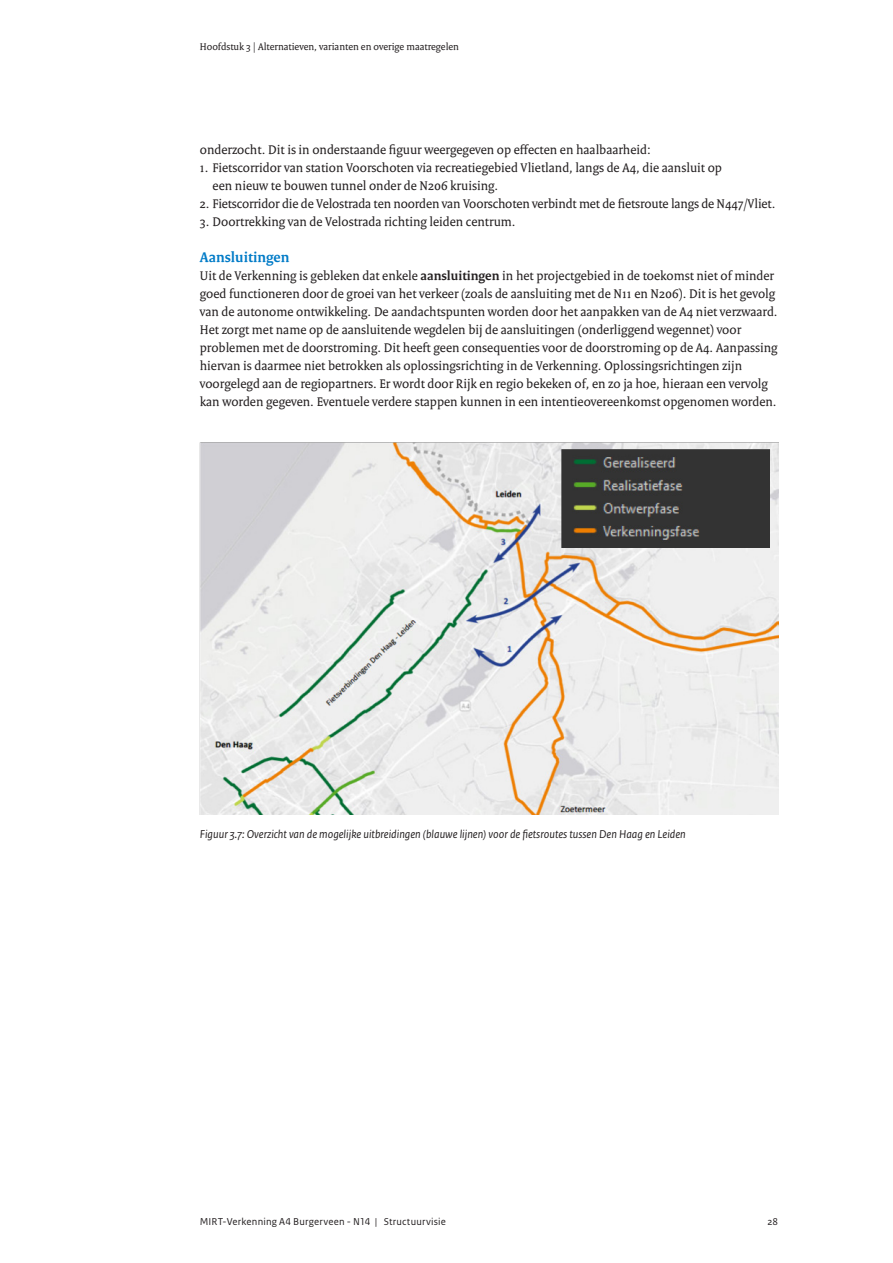
<style>
.page{position:relative;width:893px;height:1263px;background:#fff}
.page>*{position:absolute;margin:0;border:0;box-sizing:border-box;transform-origin:0 0}
._08_RO_Alineakop{font:700 15px "Rijksoverheid Serif";color:#007bc7}
._06_RO_Broodtekst{font:13.5px/18px "Rijksoverheid Serif";color:#231f20}
.t1{font:italic 12px "Rijksoverheid Sans Text";color:#231f20}
.t2{font:10.5px "Rijksoverheid Serif";color:#231f20}
.t3{font:10.5px "Rijksoverheid Sans Text";letter-spacing:.015em;color:#231f20}
.s1{font-weight:700}
</style>
<div class="page">
<img style="left:199px;top:442px;width:579px;height:372px">
<img style="left:561px;top:450px;width:208px;height:97px">
<p class="t2" style="left:200px;top:41px;width:261px">Hoofdstuk 3 | Alternatieven, varianten en overige maatregelen</p>
<p class="_06_RO_Broodtekst" style="left:200px;top:141px;width:452px">onderzocht. Dit is in onderstaande figuur weergegeven op effecten en haalbaarheid:</p>
<p class="_06_RO_Broodtekst" style="left:213px;top:159px;width:511px;text-indent:-13px">1. Fietscorridor van station Voorschoten via recreatiegebied Vlietland, langs de A4, die aansluit op een nieuw te bouwen tunnel onder de N206 kruising.</p>
<p class="_06_RO_Broodtekst" style="left:200px;top:195px;width:577px">2. Fietscorridor die de Velostrada ten noorden van Voorschoten verbindt met de fietsroute langs de N447/Vliet.</p>
<p class="_06_RO_Broodtekst" style="left:200px;top:213px;width:317px">3. Doortrekking van de Velostrada richting leiden centrum.</p>
<h3 class="_08_RO_Alineakop" style="left:200px;top:248px;width:91px">Aansluitingen</h3>
<p class="_06_RO_Broodtekst" style="left:200px;top:267px;width:579px">Uit de Verkenning is gebleken dat enkele <span class="s1">aansluitingen</span> in het projectgebied in de toekomst niet of minder goed functioneren door de groei van het verkeer (zoals de aansluiting met de N11 en N206). Dit is het gevolg van de autonome ontwikkeling. De aandachtspunten worden door het aanpakken van de A4 niet verzwaard.<br>Het zorgt met name op de aansluitende wegdelen bij de aansluitingen (onderliggend wegennet) voor problemen met de doorstroming. Dit heeft geen consequenties voor de doorstroming op de A4. Aanpassing hiervan is daarmee niet betrokken als oplossingsrichting in de Verkenning. Oplossingsrichtingen zijn voorgelegd aan de regiopartners. Er wordt door Rijk en regio bekeken of, en zo ja hoe, hieraan een vervolg kan worden gegeven. Eventuele verdere stappen kunnen in een intentieovereenkomst opgenomen worden.</p>
<p class="t1" style="left:200px;top:827px;width:487px">Figuur 3.7: Overzicht van de mogelijke uitbreidingen (blauwe lijnen) voor de fietsroutes tussen Den Haag en Leiden</p>
<p class="t3" style="left:200px;top:1215px;width:248px">MIRT-Verkenning A4 Burgerveen - N14 | Structuurvisie</p>
<p class="t3" style="left:767px;top:1215px;width:12px">28</p>
</div>
